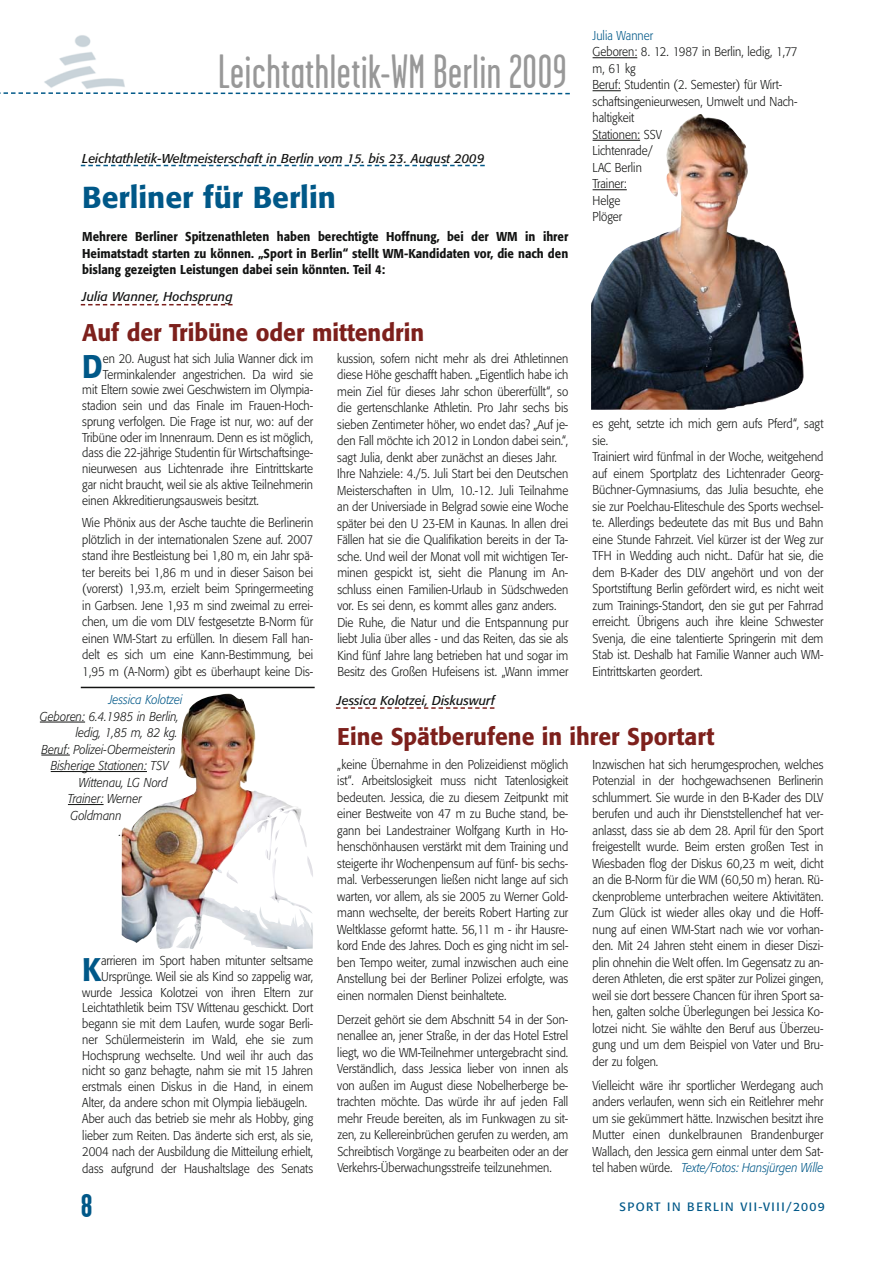
<style>
.page{position:relative;width:893px;height:1263px;background:#fff}
.page>*{position:absolute;margin:0;border:0;box-sizing:border-box;transform-origin:0 0}
.t1{font:48px "Garage Gothic";letter-spacing:.015em;color:#989898}
.t2{font:700 33px "Garage Gothic";color:#005888}
.t3{font:500 32.4px "Formata";color:#005888;scale:.9 1}
.t4{font:500 30px "Formata";color:#005888}
.t5{font:500 24px "Formata";color:#7d201c;scale:.95 1}
.t6{font:300 12.75px/16.5px "Formata";color:#131413;text-align:justify;scale:.9 1}
.t7{font:500 12.75px/16.5px "Formata";color:#131413;text-align:justify;scale:.9 1}
.t8{font:italic 300 12.75px "Formata";color:#131413;scale:.9 1}
.t9{font:italic 12.75px "Formata";color:#131413}
.t10{font:italic 300 12.75px "Formata";color:#005888;scale:.9 1}
.t11{font:300 12.75px "Formata";color:#005888;scale:.9 1}
.t12{font:12px "Formata";letter-spacing:.115em;color:#005888}
.s1{font-style:italic;color:#005888}
</style>
<div class="page">
<img style="left:44px;top:35px;width:81px;height:53px">
<svg style="left:0;top:92px;width:570px;height:3px"></svg>
<svg style="left:81px;top:165px;width:404px;height:1px"></svg>
<svg style="left:81px;top:304px;width:152px;height:1px"></svg>
<svg style="left:336px;top:707px;width:158px;height:2px"></svg>
<hr style="left:81px;top:687px;width:234px;height:1px;background:#131413">
<hr style="left:593px;top:57px;width:44px;height:1px;background:#131413">
<svg style="left:593px;top:90px;width:28px;height:1px"></svg>
<img style="left:591px;top:114px;width:213px;height:296px">
<hr style="left:40px;top:722px;width:45px;height:1px;background:#131413">
<svg style="left:41px;top:755px;width:29px;height:1px"></svg>
<hr style="left:51px;top:771px;width:96px;height:1px;background:#131413">
<hr style="left:68px;top:804px;width:36px;height:1px;background:#131413">
<img style="left:122px;top:693px;width:191px;height:256px">
<h1 class="t1" style="left:218px;top:53px;width:350px">Leichtathletik-WM Berlin 2009</h1>
<p class="t9" style="left:82px;top:152px;width:404px">Leichtathletik-Weltmeisterschaft in Berlin vom 15. bis 23. August 2009</p>
<h3 class="t4" style="left:82px;top:184px;width:255px">Berliner für Berlin</h3>
<p class="t7" style="left:82px;top:230px;width:542px">Mehrere Berliner Spitzenathleten haben berechtigte Hoffnung, bei der WM in ihrer Heimatstadt starten zu können. „Sport in Berlin“ stellt WM-Kandidaten vor, die nach den bislang gezeigten Leis tungen dabei sein könnten. Teil 4:</p>
<p class="t9" style="left:82px;top:291px;width:152px">Julia Wanner, Hochsprung</p>
<h3 class="t5" style="left:82px;top:322px;width:361px">Auf der Tribüne oder mittendrin</h3>
<p class="t6" style="left:337px;top:351px;width:258px;text-align:left">kus sion, sofern nicht mehr als drei Athletinnen diese Höhe geschafft haben. „Eigentlich habe ich mein Ziel für dieses Jahr schon übererfüllt“, so die gertenschlanke Ath letin. Pro Jahr sechs bis sie ben Zentimeter höher, wo endet das? „Auf je - den Fall möchte ich 2012 in London da bei sein.“, sagt Julia, denkt aber zunächst an dieses Jahr.<br>Ihre Nahziele: 4./5. Juli Start bei den Deutschen Meis terschaften in Ulm, 10.-12. Juli Teilnahme an der Universiade in Belgrad sowie eine Woche später bei den U 23-EM in Kaunas. In allen drei Fäl len hat sie die Qualifikation bereits in der Ta - sche. Und weil der Monat voll mit wichtigen Ter - mi nen gespickt ist, sieht die Planung im An - schluss einen Fa mi li en-Urlaub in Südschweden vor. Es sei denn, es kommt alles ganz anders.<br>Die Ruhe, die Natur und die Entspannung pur liebt Julia über alles - und das Reiten, das sie als Kind fünf Jahre lang betrieben hat und sogar im Be sitz des Großen Hufeisens ist. „Wann immer</p>
<h3 class="t3" style="left:82px;top:353px;width:24px">D</h3>
<p class="t6" style="left:103px;top:351px;width:235px">en 20. August hat sich Julia Wanner dick im</p>
<p class="t6" style="left:103px;top:367px;width:235px">Ter minkalender angestrichen. Da wird sie</p>
<p class="t6" style="left:82px;top:382px;width:258px">mit El tern sowie zwei Geschwistern im Olym pia -</p>
<p class="t6" style="left:82px;top:398px;width:258px">sta di on sein und das Finale im Frauen-Hoch -</p>
<p class="t6" style="left:82px;top:414px;width:258px">sprung ver folgen. Die Frage ist nur, wo: auf der</p>
<p class="t6" style="left:82px;top:430px;width:258px">Tri büne oder im Innenraum. Denn es ist mög lich,</p>
<p class="t6" style="left:82px;top:445px;width:258px">dass die 22-jährige Studentin für Wirt schafts in ge -</p>
<p class="t6" style="left:82px;top:461px;width:258px">nieur wesen aus Lichtenrade ihre Eintrittskarte</p>
<p class="t6" style="left:82px;top:477px;width:258px">gar nicht braucht, weil sie als aktive Teilnehmerin</p>
<p class="t6" style="left:82px;top:493px;width:198px">einen Ak kre ditierungsausweis be sitzt.</p>
<p class="t6" style="left:82px;top:515px;width:258px">Wie Phönix aus der Asche tauchte die Berlinerin plötzlich in der internationalen Szene auf. 2007 stand ihre Bestleistung bei 1,80 m, ein Jahr spä&shy;ter bereits bei 1,86 m und in dieser Saison bei (vorerst) 1,93.m, erzielt beim Springermeeting in Garbsen. Jene 1,93 m sind zweimal zu errei&shy;chen, um die vom DLV festgesetzte B-Norm für einen WM-Start zu erfüllen. In diesem Fall han&shy;delt es sich um eine Kann-Bestimmung, bei 1,95 m (A-Norm) gibt es überhaupt keine Dis -</p>
<p class="t11" style="left:593px;top:30px;width:69px">Julia Wanner</p>
<p class="t6" style="left:593px;top:45px;width:229px;text-align:left">Geboren: 8. 12. 1987 in Berlin, ledig, 1,77 m, 61 kg<br>Beruf: Studentin (2. Semester) für Wirt - schaftsingenieurwesen, Umwelt und Nach - haltigkeit<br>Stationen: SSV<br>Lichtenrade/<br>LAC Berlin<br>Trainer:<br>Helge<br>Plöger</p>
<p class="t6" style="left:593px;top:417px;width:258px;text-align:left">es geht, setzte ich mich gern aufs Pferd“, sagt sie.<br>Trainiert wird fünfmal in der Woche, weitgehend auf einem Sportplatz des Lichtenrader Georg-Büch ner-Gymnasiums, das Julia besuchte, ehe sie zur Poelchau-Eliteschule des Sports wechsel&shy;te. Allerdings bedeutete das mit Bus und Bahn eine Stunde Fahrzeit. Viel kürzer ist der Weg zur TFH in Wedding auch nicht.. Dafür hat sie, die dem B-Kader des DLV an ge hört und von der Sport stiftung Berlin gefördert wird, es nicht weit zum Trai nings-Standort, den sie gut per Fah rrad erreicht. Übrigens auch ihre kleine Schwe ster Svenja, die eine talentierte Springerin mit dem Stab ist. Deshalb hat Familie Wanner auch WM-Eintrittskarten geordert.</p>
<p class="t10" style="left:109px;top:694px;width:84px">Jessica Kolotzei</p>
<p class="t8" style="left:40px;top:711px;width:156px">Geboren: 6.4.1985 in Berlin,</p>
<p class="t8" style="left:76px;top:727px;width:115px">ledig, 1,85 m, 82 kg.</p>
<p class="t8" style="left:41px;top:744px;width:151px">Beruf: Polizei-Obermeisterin</p>
<p class="t8" style="left:51px;top:760px;width:132px">Bisherige Stationen: TSV</p>
<p class="t8" style="left:79px;top:777px;width:100px">Wittenau, LG Nord</p>
<p class="t8" style="left:68px;top:793px;width:84px">Trainer: Werner</p>
<p class="t8" style="left:71px;top:810px;width:58px">Goldmann</p>
<p class="t8" style="left:119px;top:826px;width:4px">.</p>
<h3 class="t3" style="left:82px;top:955px;width:22px">K</h3>
<p class="t6" style="left:101px;top:953px;width:237px">arrieren im Sport haben mitunter seltsame</p>
<p class="t6" style="left:101px;top:969px;width:237px">Ur sprünge. Weil sie als Kind so zappelig war,</p>
<p class="t6" style="left:82px;top:985px;width:258px">wur de Jessica Kolotzei von ihren Eltern zur</p>
<p class="t6" style="left:82px;top:1000px;width:258px">Leicht athletik beim TSV Wittenau geschickt. Dort</p>
<p class="t6" style="left:82px;top:1016px;width:258px">be gann sie mit dem Laufen, wurde sogar Ber li -</p>
<p class="t6" style="left:82px;top:1032px;width:258px">ner Schülermeisterin im Wald, ehe sie zum</p>
<p class="t6" style="left:82px;top:1048px;width:258px">Hoch sprung wechselte. Und weil ihr auch das</p>
<p class="t6" style="left:82px;top:1063px;width:258px">nicht so ganz behagte, nahm sie mit 15 Jahren</p>
<p class="t6" style="left:82px;top:1079px;width:258px">erst mals einen Diskus in die Hand, in einem</p>
<p class="t6" style="left:82px;top:1095px;width:251px">Alter, da andere schon mit Olympia liebäugeln.</p>
<p class="t6" style="left:82px;top:1111px;width:258px">Aber auch das betrieb sie mehr als Hobby, ging</p>
<p class="t6" style="left:82px;top:1128px;width:258px">lieber zum Reiten. Das änderte sich erst, als sie,</p>
<p class="t6" style="left:82px;top:1144px;width:258px">2004 nach der Ausbildung die Mitteilung erhielt,</p>
<p class="t6" style="left:82px;top:1161px;width:258px">dass aufgrund der Haushaltslage des Senats</p>
<h2 class="t2" style="left:81px;top:1193px;width:13px">8</h2>
<p class="t9" style="left:337px;top:695px;width:159px">Jessica Kolotzei, Diskuswurf</p>
<h3 class="t5" style="left:337px;top:726px;width:399px">Eine Spätberufene in ihrer Sportart</h3>
<p class="t6" style="left:337px;top:757px;width:258px">„kei ne Übernahme in den Polizeidienst möglich ist“. Arbeitslosigkeit muss nicht Ta tenlosigkeit bedeuten. Jessica, die zu diesem Zeitpunkt mit einer Best wei te von 47 m zu Buche stand, be - gann bei Lan destrainer Wolfgang Kurth in Ho - hen schönhausen verstärkt mit dem Training und stei gerte ihr Wochenpensum auf fünf- bis sechs&shy;mal. Verbesserungen ließen nicht lange auf sich war ten, vor allem, als sie 2005 zu Werner Gold - mann wechselte, der bereits Robert Harting zur Welt klasse geformt hatte. 56,11 m - ihr Haus re - kord Ende des Jahres. Doch es ging nicht im sel&shy;ben Tempo weiter, zumal inzwischen auch eine An stellung bei der Berliner Polizei erfolgte, was einen normalen Dienst beinhaltete.</p>
<p class="t6" style="left:337px;top:1012px;width:258px">Derzeit gehört sie dem Abschnitt 54 in der Son - nen allee an, jener Straße, in der das Hotel Estrel liegt, wo die WM-Teilnehmer untergebracht sind.<br>Verständlich, dass Jes si ca lieber von innen als von außen im August die se Nobelherberge be - trach ten möchte. Das wür de ihr auf jeden Fall mehr Freude bereiten, als im Funkwagen zu sit&shy;zen, zu Kellereinbrüchen ge rufen zu werden, am Schreibtisch Vorgänge zu be arbeiten oder an der Verkehrs-Überwachungsstreife teilzunehmen.</p>
<p class="t6" style="left:593px;top:757px;width:258px">Inzwischen hat sich herumgesprochen, welches Potenzial in der hochgewachsenen Berlinerin schlum mert. Sie wurde in den B-Kader des DLV b e rufen und auch ihr Diens t stellenchef hat ver&shy;anlasst, dass sie ab dem 28. April für den Sport frei gestellt wurde. Beim ersten großen Test in Wies baden flog der Diskus 60,23 m weit, dicht an die B-Norm für die WM (60,50 m) heran. Rü - cken probleme unterbrachen weitere Ak tivi tä ten.<br>Zum Glück ist wieder alles okay und die Hoff - nung auf einen WM-Start nach wie vor vorhan&shy;den. Mit 24 Jahren steht einem in dieser Dis zi - plin ohnehin die Welt offen. Im Gegensatz zu an - de ren Athleten, die erst später zur Polizei gingen, weil sie dort bessere Chan cen für ihren Sport sa - hen, galten solche Überlegungen bei Jessica Ko - lotzei nicht. Sie wählte den Beruf aus Überzeu&shy;gung und um dem Bei spiel von Vater und Bru - der zu folgen.</p>
<p class="t6" style="left:593px;top:1078px;width:258px">Vielleicht wäre ihr sportlicher Werdegang auch anders verlaufen, wenn sich ein Reitlehrer mehr um sie gekümmert hätte. In zwi schen besitzt ihre Mut ter einen dunkel brau nen Bran den bur ger Wallach, den Jessica gern ein mal unter dem Sat - tel haben wür de. <span class="s1">Texte/Fotos: Hansjürgen Wille</span></p>
<p class="t12" style="left:619px;top:1201px;width:207px">SPORT IN BERLIN VII-VIII/2009</p>
</div>
